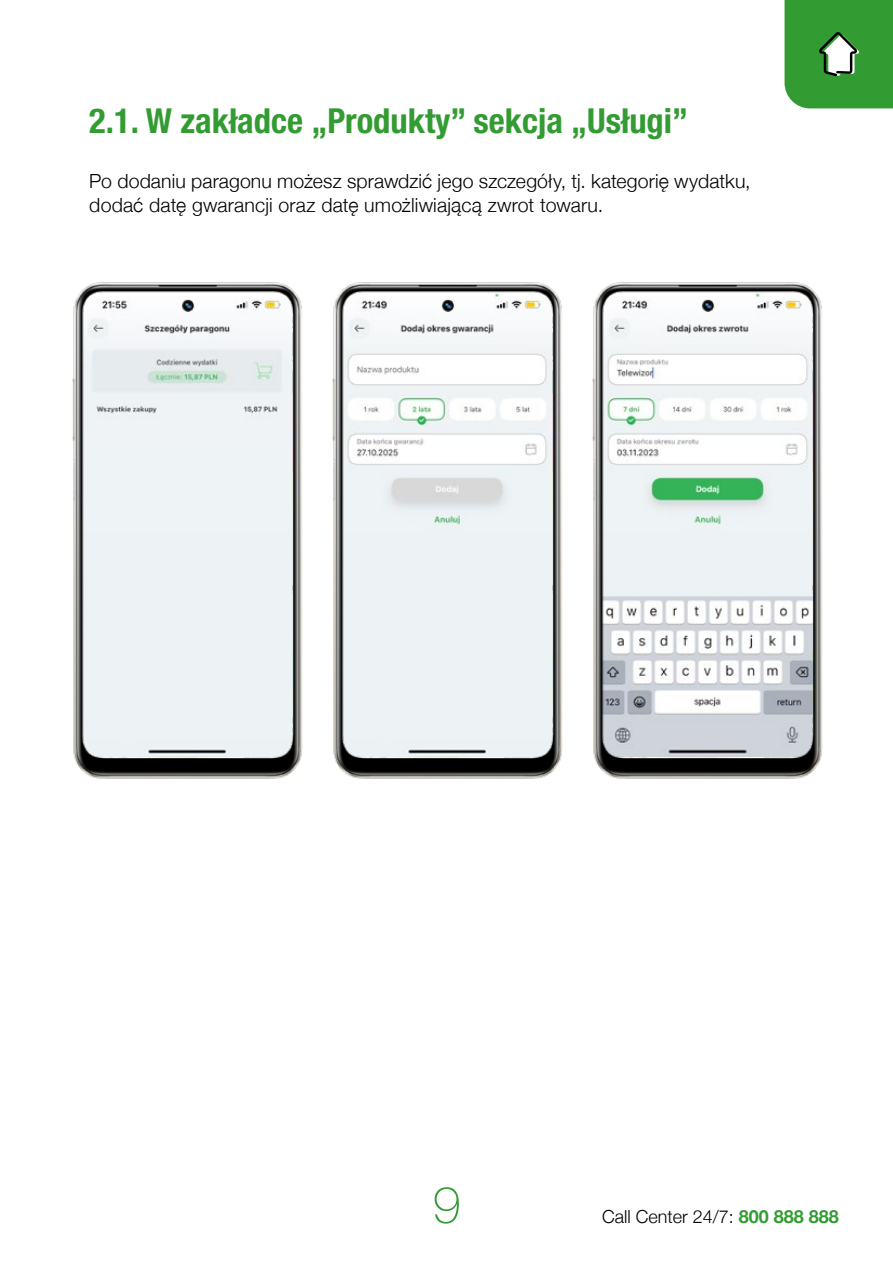
<style>
.page{position:relative;width:893px;height:1263px;background:#fff}
.page>*{position:absolute;margin:0;border:0;box-sizing:border-box;transform-origin:0 0}
.t1{font:100 51px "Helvetica Neue";color:#329c32}
.t2{font:700 condensed 34.5px "Helvetica Neue LT Pro";color:#329c32}
.t3{font:300 19.5px/24px "Helvetica Neue";letter-spacing:.005em;color:#000}
.t4{font:300 18px "Helvetica Neue";color:#000}
.s1{font-weight:700;color:#329c32}
</style>
<div class="page">
<svg style="left:784px;top:0;width:109px;height:108px;background:#419f41"></svg>
<img style="left:72px;top:282px;width:231px;height:497px">
<img style="left:332px;top:282px;width:231px;height:497px">
<img style="left:592px;top:282px;width:231px;height:497px">
<h2 class="t2" style="left:89px;top:100px;width:600px">2.1. W zakładce „Produkty” sekcja „Usługi”</h2>
<p class="t3" style="left:89px;top:168px;width:663px">Po dodaniu paragonu możesz sprawdzić jego szczegóły, tj. kategorię wydatku, dodać datę gwarancji oraz datę umożliwiającą zwrot towaru.</p>
<h1 class="t1" style="left:432px;top:1166px;width:30px">9</h1>
<p class="t4" style="left:602px;top:1202px;width:238px">Call Center 24/7: <span class="s1">800 888 888</span></p>
</div>
